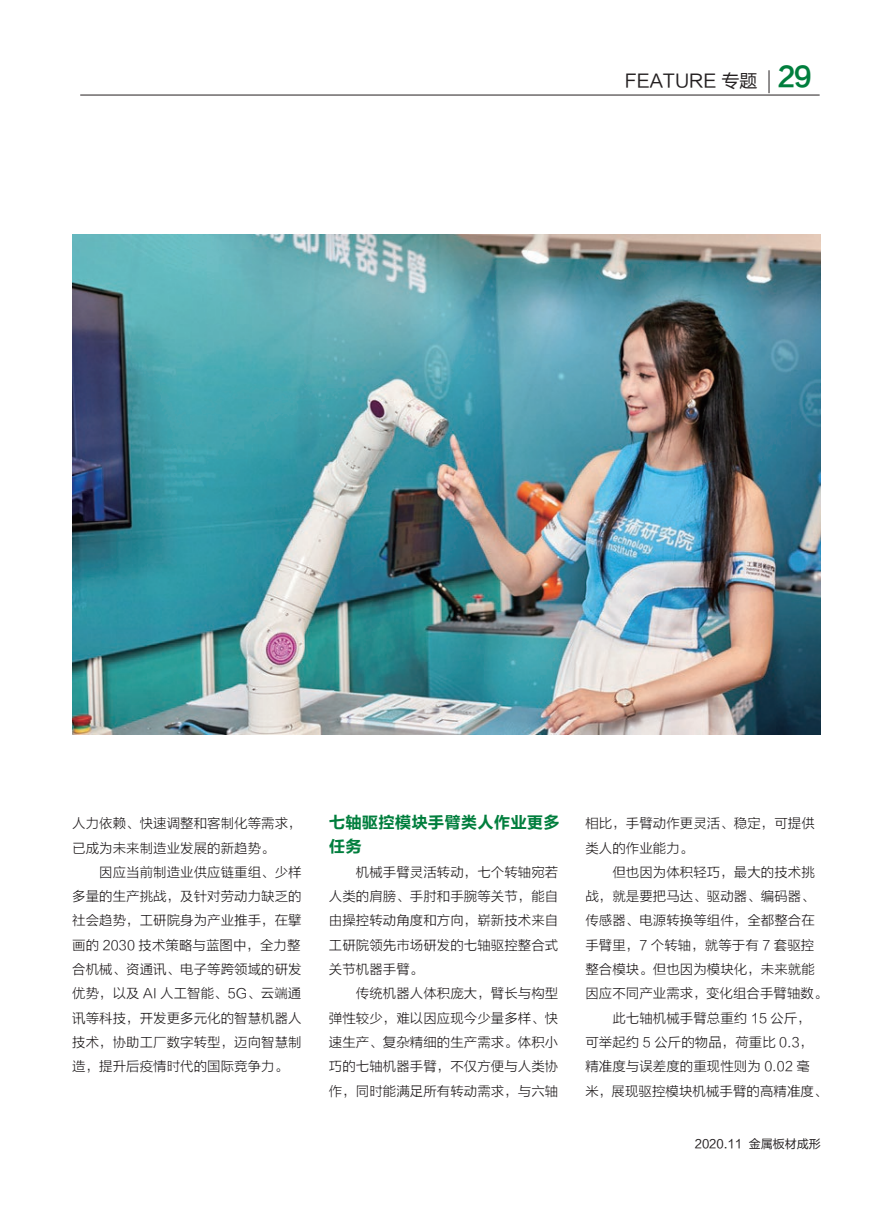
<style>
.page{position:relative;width:893px;height:1212px;background:#fff}
.page>*{position:absolute;margin:0;border:0;box-sizing:border-box;transform-origin:0 0}
.t1{font:18px "FZLTHK GBK1 0";color:#231f20}
.t2{font:16.5px/24.3px "FZLTCHJW GB1 0";color:#007e3d}
.t3{font:13.5px/24.3px "FZLTXHK";color:#231f20;text-align:justify}
.t4{font:12px "FZLTHK GBK1 0";color:#231f20}
.s1{font-family:"FZLTCHJW GB1 0";font-size:27px;color:#007e3d}
</style>
<div class="page">
<hr style="left:80px;top:95px;width:740px;height:1px;background:#231f20">
<svg style="left:769px;top:70px;width:1px;height:23px"></svg>
<img style="left:72px;top:235px;width:749px;height:499px">
<h1 class="t1" style="left:625px;top:71px;width:189px">FEATURE 专题 <span class="s1">29</span></h1>
<p class="t3" style="left:72px;top:812px;width:231px">人力依赖、快速调整和客制化等需求，已成为未来制造业发展的新趋势。</p>
<p class="t3" style="left:72px;top:860px;width:231px;text-indent:27px">因应当前制造业供应链重组、少样多量的生产挑战，及针对劳动力缺乏的社会趋势，工研院身为产业推手，在擘画的 2030 技术策略与蓝图中，全力整合机械、资通讯、电子等跨领域的研发优势，以及 AI 人工智能、5G、云端通讯等科技，开发更多元化的智慧机器人技术，协助工厂数字转型，迈向智慧制造，提升后疫情时代的国际竞争力。</p>
<p class="t2" style="left:329px;top:810px;width:232px">七轴驱控模块手臂类人作业更多任务</p>
<p class="t3" style="left:329px;top:860px;width:231px;text-indent:27px">机械手臂灵活转动，七个转轴宛若人类的肩膀、手肘和手腕等关节，能自由操控转动角度和方向，崭新技术来自工研院领先市场研发的七轴驱控整合式关节机器手臂。</p>
<p class="t3" style="left:329px;top:982px;width:231px;text-indent:27px">传统机器人体积庞大，臂长与构型弹性较少，难以因应现今少量多样、快速生产、复杂精细的生产需求。体积小巧的七轴机器手臂，不仅方便与人类协作，同时能满足所有转动需求，与六轴</p>
<p class="t3" style="left:585px;top:812px;width:231px">相比，手臂动作更灵活、稳定，可提供类人的作业能力。</p>
<p class="t3" style="left:612px;top:860px;width:204px">但也因为体积轻巧，最大的技术挑</p>
<p class="t3" style="left:585px;top:884px;width:231px">战，就是要把马达、驱动器、编码器、</p>
<p class="t3" style="left:585px;top:909px;width:231px">传感器、电源转换等组件，全都整合在</p>
<p class="t3" style="left:585px;top:933px;width:230px">手臂里，7 个转轴，就等于有 7 套驱控</p>
<p class="t3" style="left:585px;top:957px;width:231px">整合模块。但也因为模块化，未来就能</p>
<p class="t3" style="left:585px;top:982px;width:244px">因应不同产业需求，变化组合手臂轴数。</p>
<p class="t3" style="left:612px;top:1006px;width:200px">此七轴机械手臂总重约 15 公斤，</p>
<p class="t3" style="left:585px;top:1030px;width:229px">可举起约 5 公斤的物品，荷重比 0.3，</p>
<p class="t3" style="left:585px;top:1055px;width:226px">精准度与误差度的重现性则为 0.02 毫</p>
<p class="t3" style="left:585px;top:1079px;width:244px">米，展现驱控模块机械手臂的高精准度、</p>
<p class="t4" style="left:695px;top:1137px;width:127px">2020.11 金属板材成形</p>
</div>
